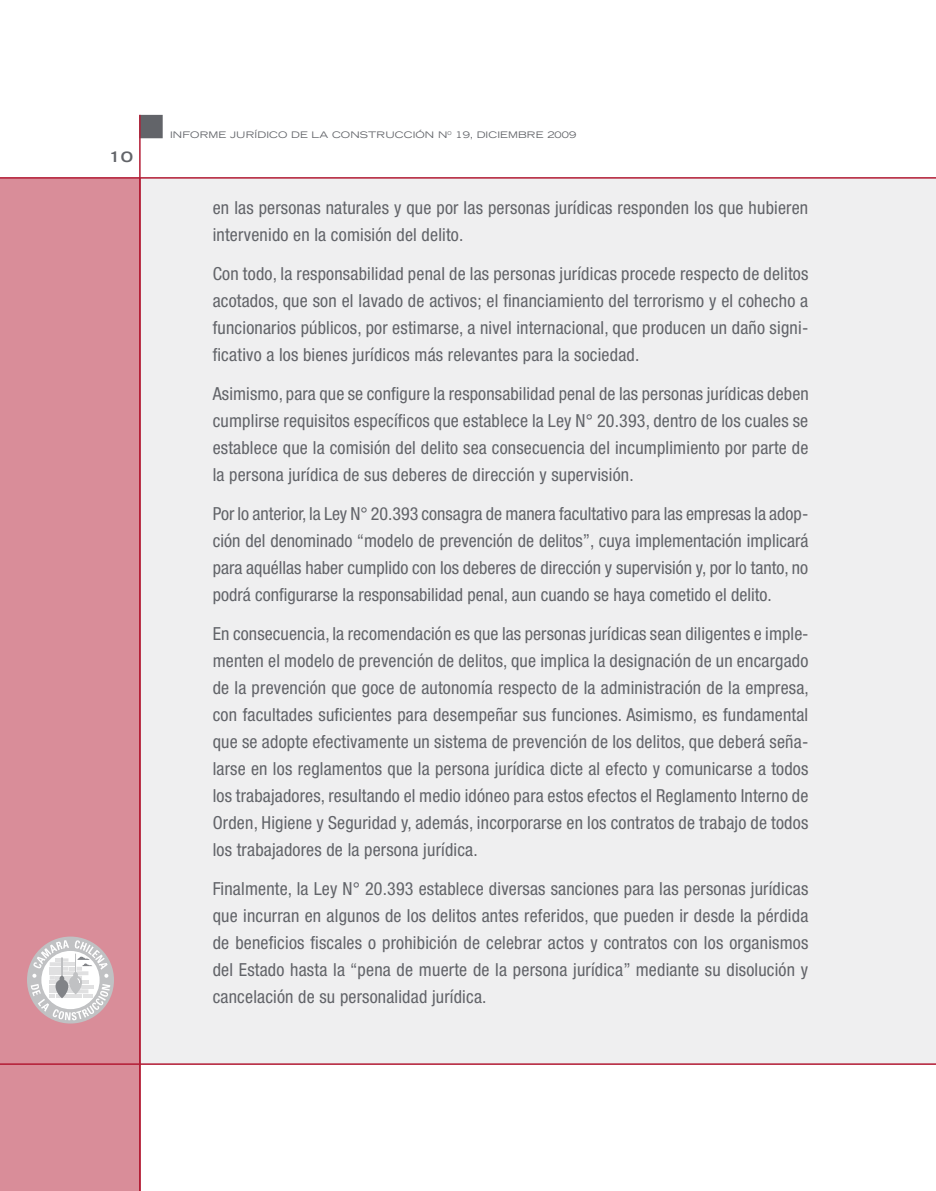
<style>
.page{position:relative;width:936px;height:1191px;background:#fff}
.page>*{position:absolute;margin:0;border:0;box-sizing:border-box;transform-origin:0 0}
.t1{font:condensed 18px/27px "Helvetica Neue";letter-spacing:.01em;color:#626469;text-align:justify}
.t2{font:700 expanded 14.25px "Trade Gothic LH";color:#626469;scale:1.2 1}
.t3{font:expanded 9px "Trade Gothic LH";letter-spacing:.01em;color:#626469;scale:1.1 1}
</style>
<div class="page">
<div style="left:0;top:177px;width:935px;height:887px;background:#efeff0"></div>
<div style="left:0;top:179px;width:139px;height:1012px;background:#d98d99"></div>
<hr style="left:0;top:177px;width:935px;height:2px;background:#b31b34">
<hr style="left:0;top:1063px;width:935px;height:1px;background:#b31b34">
<div style="left:140px;top:116px;width:22px;height:21px;background:#626469"></div>
<div style="left:139px;top:115px;width:24px;height:23px;border:2px solid #626469"></div>
<hr style="left:139px;top:115px;width:2px;height:1076px;background:#b31b34">
<div style="left:27px;top:936px;width:87px;height:87px;background:#c0c1c3;border-radius:50%"></div>
<svg style="left:31px;top:940px;width:79px;height:80px"></svg>
<p class="t2" style="left:108px;top:148px;width:22px">10</p>
<p class="t3" style="left:170px;top:129px;width:28px">INFORME</p>
<p class="t3" style="left:230px;top:129px;width:9px">JUR</p>
<p class="t3" style="left:254px;top:129px;width:23px">ÍDICO</p>
<p class="t3" style="left:291px;top:129px;width:47px">DE LA CONSTRUCC</p>
<p class="t3" style="left:412px;top:129px;width:150px">IÓN N <sup>0</sup> 19, DICI EMBRE 2009</p>
<p class="t1" style="left:213px;top:194px;width:597px">en las personas naturales y que por las personas jurídicas responden los que hubieren intervenido en la comisión del delito.</p>
<p class="t1" style="left:213px;top:260px;width:597px">Con todo, la responsabilidad penal de las personas jurídicas procede respecto de delitos acotados, que son el lavado de activos; el financiamiento del terrorismo y el cohecho a funcionarios públicos, por estimarse, a nivel internacional, que producen un daño signi&shy;ficativo a los bienes jurídicos más relevantes para la sociedad.</p>
<p class="t1" style="left:213px;top:380px;width:597px">Asimismo, para que se configure la responsabilidad penal de las personas jurídicas deben cumplirse requisitos específicos que establece la Ley N° 20.393, dentro de los cuales se establece que la comisión del delito sea consecuencia del incumplimiento por parte de la persona jurídica de sus deberes de dirección y supervisión.</p>
<p class="t1" style="left:213px;top:500px;width:597px">Por lo anterior, la Ley N° 20.393 consagra de manera facultativo para las empresas la adop&shy;ción del denominado “modelo de prevención de delitos”, cuya implementación implicará para aquéllas haber cumplido con los deberes de dirección y supervisión y, por lo tanto, no podrá configurarse la responsabilidad penal, aun cuando se haya cometido el delito.</p>
<p class="t1" style="left:213px;top:620px;width:597px">En consecuencia, la recomendación es que las personas jurídicas sean diligentes e imple&shy;menten el modelo de prevención de delitos, que implica la designación de un encargado de la prevención que goce de autonomía respecto de la administración de la empresa, con facultades suficientes para desempeñar sus funciones. Asimismo, es fundamental que se adopte efectivamente un sistema de prevención de los delitos, que deberá seña&shy;larse en los reglamentos que la persona jurídica dicte al efecto y comunicarse a todos los trabajadores, resultando el medio idóneo para estos efectos el Reglamento Interno de Orden, Higiene y Seguridad y, además, incorporarse en los contratos de trabajo de todos los trabajadores de la persona jurídica.</p>
<p class="t1" style="left:213px;top:875px;width:597px">Finalmente, la Ley N° 20.393 establece diversas sanciones para las personas jurídicas que incurran en algunos de los delitos antes referidos, que pueden ir desde la pérdida de beneficios fiscales o prohibición de celebrar actos y contratos con los organismos del Estado hasta la “pena de muerte de la persona jurídica” mediante su disolución y cancelación de su personalidad jurídica.</p>
</div>
